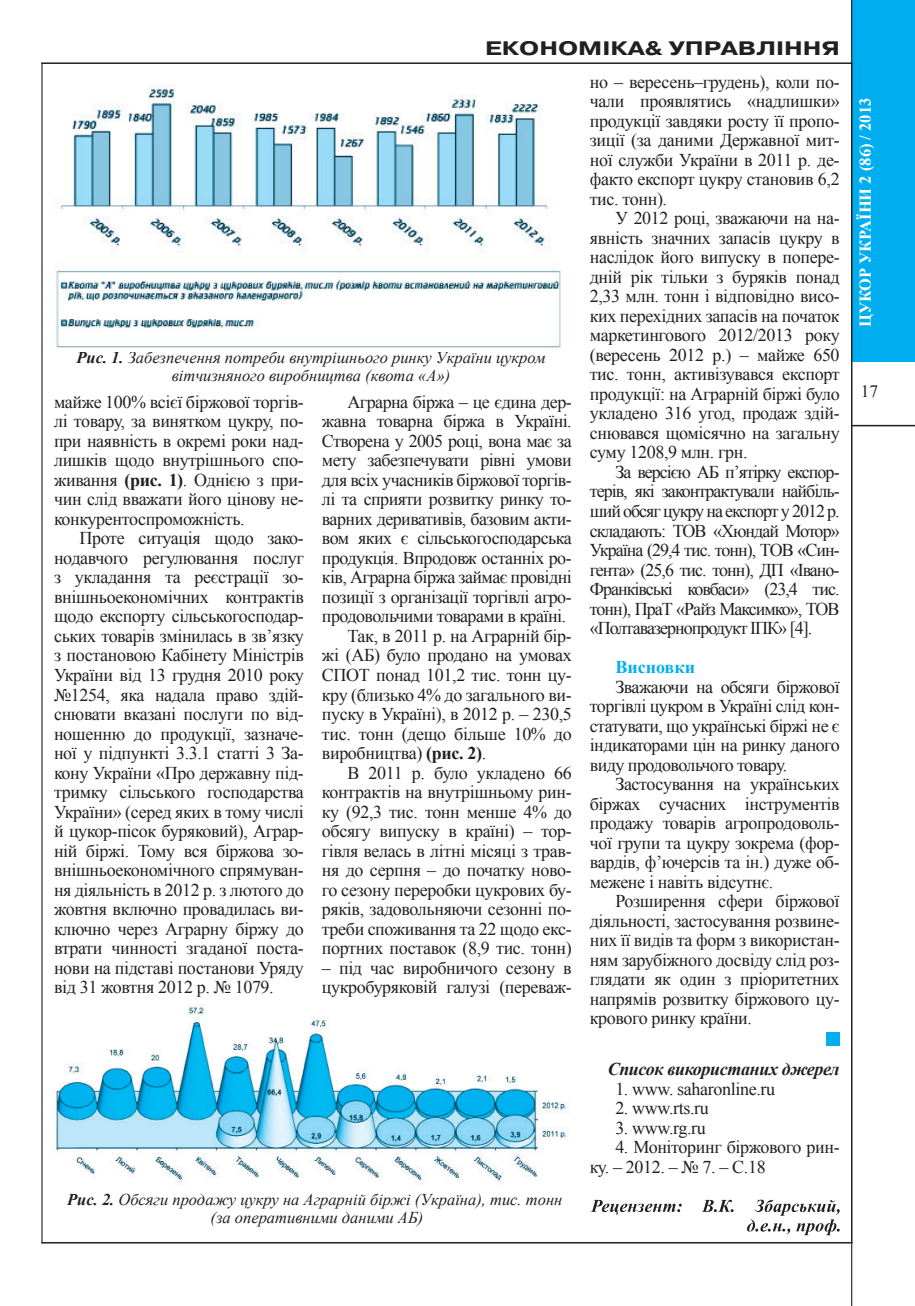
<style>
.page{position:relative;width:915px;height:1306px;background:#fff}
.page>*{position:absolute;margin:0;border:0;box-sizing:border-box;transform-origin:0 0}
.колонтитул{font:700 19.5px "Pragmatica C";color:#231f20;scale:1.3 1}
.Текст{font:18px/19.5px "Times New Roman";letter-spacing:-.02em;color:#231f20;text-align:justify}
.Текст-2{font:italic 700 18px "Times New Roman";letter-spacing:-.02em;color:#231f20}
.Текст_c{font:700 18px "Times New Roman";color:#00aeef}
.t1{font:17.25px "Times New Roman";color:#231f20}
.Рис{font:italic 16.5px "Times New Roman";color:#231f20}
.t2{font:700 16.5px "Times New Roman";color:#fff}
.s1{font-weight:700}
</style>
<div class="page">
<div style="left:850px;top:0;width:64px;height:362px;background:#00aeef"></div>
<hr style="left:850px;top:425px;width:64px;height:1px;background:#231f20">
<hr style="left:41px;top:63px;width:2px;height:1180px;background:#231f20">
<hr style="left:850px;top:0;width:2px;height:1305px;background:#231f20">
<hr style="left:41px;top:63px;width:811px;height:1px;background:#231f20">
<hr style="left:41px;top:1242px;width:811px;height:1px;background:#231f20">
<svg style="left:590px;top:1199px;width:249px;height:36px"></svg>
<img style="left:56px;top:1004px;width:512px;height:180px">
<img style="left:54px;top:86px;width:507px;height:262px">
<div style="left:826px;top:1032px;width:13px;height:13px;background:#00aeef"></div>
<p class="колонтитул" style="left:485px;top:38px;width:274px">ЕКОНОМІКА&amp; УПРАВЛІННЯ</p>
<p class="Рис" style="left:76px;top:346px;width:470px"><span class="s1">Рис. 1.</span> Забезпечення потреби внутрішнього ринку України цукром</p>
<p class="Рис" style="left:172px;top:364px;width:280px">вітчизняного виробництва (квота «А»)</p>
<p class="Текст" style="left:54px;top:392px;width:251px">майже 100% всієї біржової торгів&shy;лі товару, за винятком цукру, по&shy;при наявність в окремі роки над&shy;лишків щодо внутрішнього спо&shy;живання <span class="s1">(рис. 1)</span>. Однією з при&shy;чин слід вважати його цінову не&shy;конкурентоспроможність.</p>
<p class="Текст" style="left:54px;top:528px;width:251px;text-indent:26px">Проте ситуація щодо зако&shy;нодавчого регулювання послуг з укладання та реєстрації зо&shy;внішньоекономічних контрактів щодо експорту сільськогосподар&shy;ських товарів змінилась в зв’язку з постановою Кабінету Міністрів України від 13 грудня 2010 року №1254, яка надала право здій&shy;снювати вказані послуги по від&shy;ношенню до продукції, зазначе&shy;ної у підпункті 3.3.1 статті 3 За&shy;кону України «Про державну під&shy;тримку сільського господарства України» (серед яких в тому числі й цукор-пісок буряковий), Аграр&shy;ній біржі. Тому вся біржова зо&shy;внішньоекономічного спрямуван&shy;ня діяльність в 2012 р. з лютого до жовтня включно провадилась ви&shy;ключно через Аграрну біржу до втрати чинності згаданої поста&shy;нови на підставі постанови Уряду від 31 жовтня 2012 р. № 1079.</p>
<p class="Текст" style="left:322px;top:392px;width:251px;text-indent:26px">Аграрна біржа – це єдина дер&shy;жавна товарна біржа в Україні.<br>Створена у 2005 році, вона має за мету забезпечувати рівні умови для всіх учасників біржової торгів&shy;лі та сприяти розвитку ринку то&shy;варних деривативів, базовим акти&shy;вом яких є сільськогосподарська продукція. Впродовж останніх ро&shy;ків, Аграрна біржа займає провідні позиції з організації торгівлі агро&shy;продовольчими товарами в країні.</p>
<p class="Текст" style="left:322px;top:626px;width:251px;text-indent:26px">Так, в 2011 р. на Аграрній бір&shy;жі (АБ) було продано на умовах СПОТ понад 101,2 тис. тонн цу&shy;кру (близько 4% до загального ви&shy;пуску в Україні), в 2012 р. – 230,5 тис. тонн (дещо більше 10% до виробництва) <span class="s1">(рис. 2)</span>.</p>
<p class="Текст" style="left:322px;top:762px;width:251px;text-indent:26px">В 2011 р. було укладено 66 контрактів на внутрішньому рин&shy;ку (92,3 тис. тонн менше 4% до обсягу випуску в країні) – тор&shy;гівля велась в літні місяці з трав&shy;ня до серпня – до початку ново&shy;го сезону переробки цукрових бу&shy;ряків, задовольняючи сезонні по&shy;треби споживання та 22 щодо екс&shy;портних поставок (8,9 тис. тонн)</p>
<p class="Текст" style="left:322px;top:957px;width:251px">– під час виробничого сезону в цукробуряковій галузі (переваж-</p>
<p class="Рис" style="left:67px;top:1187px;width:496px"><span class="s1">Рис. 2.</span> Обсяги продажу цукру на Аграрній біржі (Україна), тис. тонн</p>
<p class="Рис" style="left:210px;top:1205px;width:214px">(за оперативними даними АБ)</p>
<p class="Текст" style="left:589px;top:72px;width:251px">но – вересень–грудень), коли по&shy;чали проявлятись «надлишки» продукції завдяки росту її пропо&shy;зиції (за даними Державної мит&shy;ної служби України в 2011 р. де&shy;факто експорт цукру становив 6,2 тис. тонн).</p>
<p class="Текст" style="left:589px;top:208px;width:251px;text-indent:26px">У 2012 році, зважаючи на на&shy;явність значних запасів цукру в наслідок його випуску в попере&shy;дній рік тільки з буряків понад 2,33 млн. тонн і відповідно висо&shy;ких перехідних запасів на початок маркетингового 2012/2013 року (вересень 2012 р.) – майже 650 тис. тонн, активізувався експорт продукції: на Аграрній біржі було укладено 316 угод, продаж здій&shy;снювався щомісячно на загальну суму 1208,9 млн. грн.</p>
<p class="Текст" style="left:589px;top:462px;width:251px;text-indent:26px">За версією АБ п’ятірку експор&shy;терів, які законтрактували найбіль&shy;ший обсяг цукру на експорт у 2012 р. складають: ТОВ «Хюндай Мотор» Україна (29,4 тис. тонн), ТОВ «Син&shy;гента» (25,6 тис. тонн), ДП «Івано-Франківські ковбаси» (23,4 тис. тонн), ПраТ «Райз Максимко», ТОВ «Полтавазернопродукт ІПК» [4].</p>
<p class="Текст_c" style="left:615px;top:654px;width:81px">Висновки</p>
<p class="Текст" style="left:589px;top:676px;width:251px;text-indent:26px">Зважаючи на обсяги біржової торгівлі цукром в Україні слід кон&shy;статувати, що українські біржі не є індикаторами цін на ринку даного виду продовольчого товару.</p>
<p class="Текст" style="left:589px;top:774px;width:251px;text-indent:26px">Застосування на українських біржах сучасних інструментів продажу товарів агропродоволь&shy;чої групи та цукру зокрема (фор&shy;вардів, ф’ючерсів та ін.) дуже об&shy;межене і навіть відсутнє.</p>
<p class="Текст" style="left:589px;top:891px;width:251px;text-indent:26px">Розширення сфери біржової діяльності, застосування розвине&shy;них її видів та форм з використан&shy;ням зарубіжного досвіду слід роз&shy;глядати як один з пріоритетних напрямів розвитку біржового цу&shy;крового ринку країни.</p>
<p class="Текст-2" style="left:607px;top:1056px;width:233px">Список використаних джерел</p>
<p class="Текст" style="left:615px;top:1078px;width:161px">1. www. saharonline.ru</p>
<p class="Текст" style="left:615px;top:1098px;width:95px">2. www.rts.ru</p>
<p class="Текст" style="left:615px;top:1117px;width:92px">3. www.rg.ru</p>
<p class="Текст" style="left:589px;top:1137px;width:251px;text-indent:26px">4. Моніторинг біржового рин&shy;ку. – 2012. – № 7. – С.18</p>
<p class="t2" style="left:853px;top:327px;width:231px;rotate:-90deg">ЦУКОР УКРАЇНИ 2 (86) / 2013</p>
<p class="t1" style="left:860px;top:380px;width:19px">17</p>
</div>
